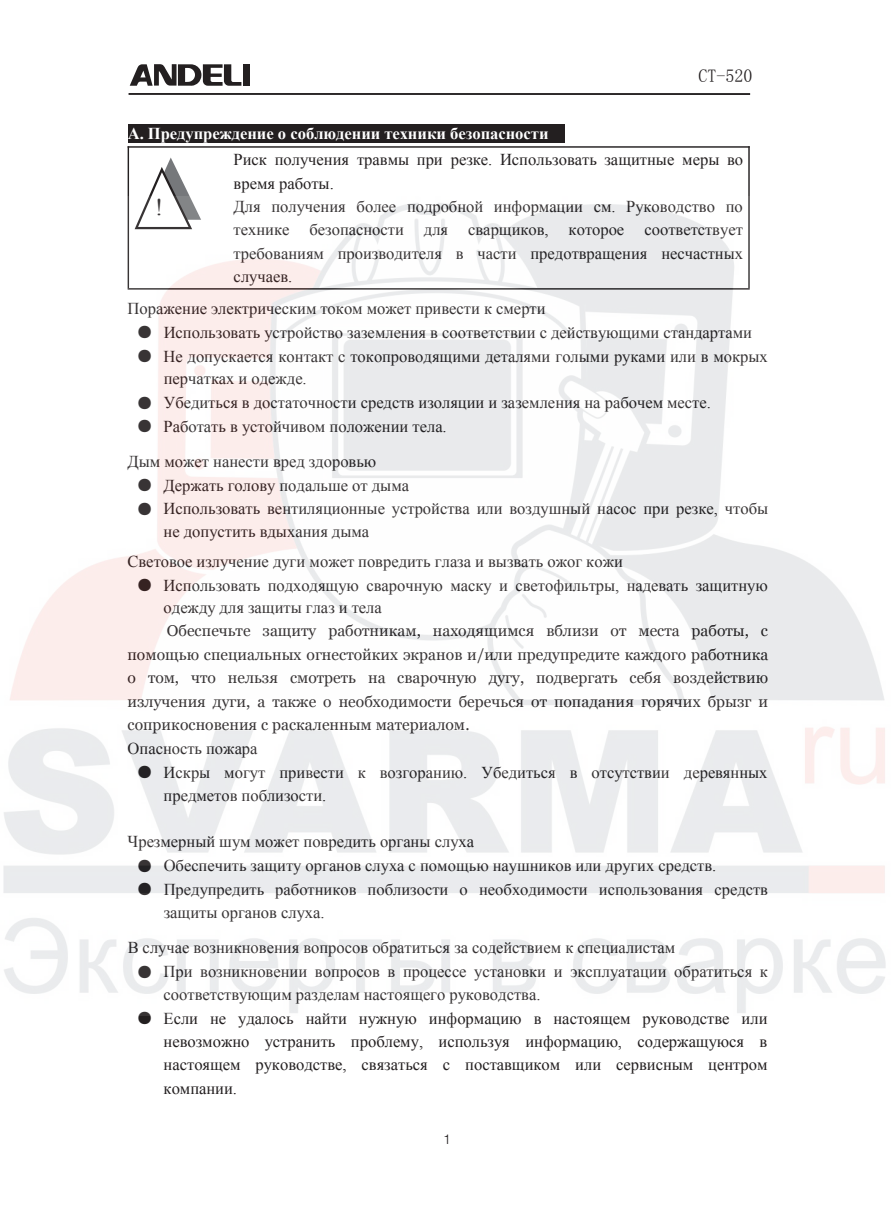
<style>
.page{position:relative;width:893px;height:1212px;background:#fff}
.page>*{position:absolute;margin:0;border:0;box-sizing:border-box;transform-origin:0 0}
.t1{font:23.85px "Times New Roman";color:#231f20}
.t2{font:18px "N Sim Sun";color:#231f20}
.t3{font:16.65px/22.8px "Times New Roman";color:#231f20}
.t4{font:700 16.65px "Times New Roman";color:#fff}
.t5{font:15.6px/23.4px "Georgia";color:#231f20;text-align:justify}
.t6{font:13.5px "FZZDXJW GB1 0";color:#231f20}
.s1{font-family:"Sim Sun"}
</style>
<div class="page">
<svg style="left:149px;top:158px;width:41px;height:38px"></svg>
<div style="left:128px;top:124px;width:12px;height:19px;background:#231f20"></div>
<hr style="left:140px;top:124px;width:4px;height:19px;background:#231f20">
<hr style="left:144px;top:124px;width:4px;height:19px;background:#231f20">
<div style="left:148px;top:124px;width:126px;height:19px;background:#231f20"></div>
<hr style="left:274px;top:124px;width:4px;height:19px;background:#231f20">
<div style="left:278px;top:124px;width:8px;height:19px;background:#231f20"></div>
<hr style="left:286px;top:124px;width:4px;height:19px;background:#231f20">
<div style="left:290px;top:124px;width:90px;height:19px;background:#231f20"></div>
<hr style="left:380px;top:124px;width:4px;height:19px;background:#231f20">
<div style="left:384px;top:124px;width:62px;height:19px;background:#231f20"></div>
<hr style="left:446px;top:124px;width:4px;height:19px;background:#231f20">
<div style="left:450px;top:124px;width:98px;height:19px;background:#231f20"></div>
<div style="left:548px;top:124px;width:9px;height:19px;background:#231f20"></div>
<div style="left:557px;top:124px;width:8px;height:19px;background:#231f20"></div>
<hr style="left:128px;top:146px;width:622px;height:2px;background:#231f20">
<hr style="left:128px;top:146px;width:1px;height:142px;background:#231f20">
<hr style="left:748px;top:146px;width:2px;height:142px;background:#231f20">
<div style="left:243px;top:64px;width:7px;height:22px;background:#231f20"></div>
<svg style="left:130px;top:64px;width:111px;height:22px"></svg>
<hr style="left:129px;top:93px;width:621px;height:2px;background:#231f20">
<img style="left:3px;top:196px;width:883px;height:817px">
<p class="t2" style="left:698px;top:66px;width:55px">CT-520</p>
<p class="t4" style="left:128px;top:122px;width:422px">А. Предупреждение о соблюдении техники безопасности</p>
<p class="t3" style="left:234px;top:148px;width:511px;line-height:23.4px">Риск получения травмы при резке. Использовать защитные меры во время работы.<br>Для получения более подробной информации см. Руководство по технике безопасности для сварщиков, которое соответствует требованиям производителя в части предотвращения несчастных случаев.</p>
<p class="t3" style="left:128px;top:297px;width:420px">Поражение электрическим током может привести к смерти</p>
<p class="t3" style="left:137px;top:321px;width:617px"><span class="s1">●</span> Использовать устройство заземления в соответствии с действующими стандартами</p>
<p class="t3" style="left:164px;top:344px;width:606px;text-indent:-27px"><span class="s1">●</span> Не допускается контакт с токопроводящими деталями голыми руками или в мокрых перчатках и одежде.</p>
<p class="t3" style="left:137px;top:391px;width:576px"><span class="s1">●</span> Убедиться в достаточности средств изоляции и заземления на рабочем месте.</p>
<p class="t3" style="left:128px;top:408px;width:321px;line-height:35.2px;text-indent:9px"><span class="s1">●</span> Работать в устойчивом положении тела.<br>Дым может нанести вред здоровью</p>
<p class="t3" style="left:137px;top:474px;width:274px"><span class="s1">●</span> Держать голову подальше от дыма</p>
<p class="t3" style="left:164px;top:497px;width:606px;text-indent:-27px"><span class="s1">●</span> Использовать вентиляционные устройства или воздушный насос при резке, чтобы не допустить вдыхания дыма</p>
<p class="t3" style="left:128px;top:549px;width:497px">Световое излучение дуги может повредить глаза и вызвать ожог кожи</p>
<p class="t3" style="left:164px;top:573px;width:606px;text-indent:-27px"><span class="s1">●</span> Использовать подходящую сварочную маску и светофильтры, надевать защитную одежду для защиты глаз и тела</p>
<p class="t5" style="left:128px;top:620px;width:642px;text-indent:39px">Обеспечьте защиту работникам, находящимся вблизи от места работы, с помощью специальных огнестойких экранов и/или предупредите каждого работника о том, что нельзя смотреть на сварочную дугу, подвергать себя воздействию излучения дуги, а также о необходимости беречься от попадания горячих брызг и соприкосновения с раскаленным материалом.</p>
<p class="t3" style="left:128px;top:736px;width:131px">Опасность пожара</p>
<p class="t3" style="left:164px;top:760px;width:605px;text-indent:-27px"><span class="s1">●</span> Искры могут привести к возгоранию. Убедиться в отсутствии деревянных предметов поблизости.</p>
<p class="t3" style="left:128px;top:830px;width:348px">Чрезмерный шум может повредить органы слуха</p>
<p class="t3" style="left:137px;top:854px;width:581px"><span class="s1">●</span> Обеспечить защиту органов слуха с помощью наушников или других средств.</p>
<p class="t3" style="left:164px;top:877px;width:606px;text-indent:-27px"><span class="s1">●</span> Предупредить работников поблизости о необходимости использования средств защиты органов слуха.</p>
<p class="t3" style="left:128px;top:936px;width:549px">В случае возникновения вопросов обратиться за содействием к специалистам</p>
<p class="t3" style="left:164px;top:960px;width:606px;text-indent:-27px"><span class="s1">●</span> При возникновении вопросов в процессе установки и эксплуатации обратиться к соответствующим разделам настоящего руководства.</p>
<p class="t3" style="left:164px;top:1007px;width:605px;line-height:23.2px;text-align:justify;text-indent:-27px"><span class="s1">●</span> Если не удалось найти нужную информацию в настоящем руководстве или невозможно устранить проблему, используя информацию, содержащуюся в настоящем руководстве, связаться с поставщиком или сервисным центром компании.</p>
<h1 class="t1" style="left:155px;top:191px;width:9px">!</h1>
<p class="t6" style="left:443px;top:1132px;width:9px">1</p>
</div>
